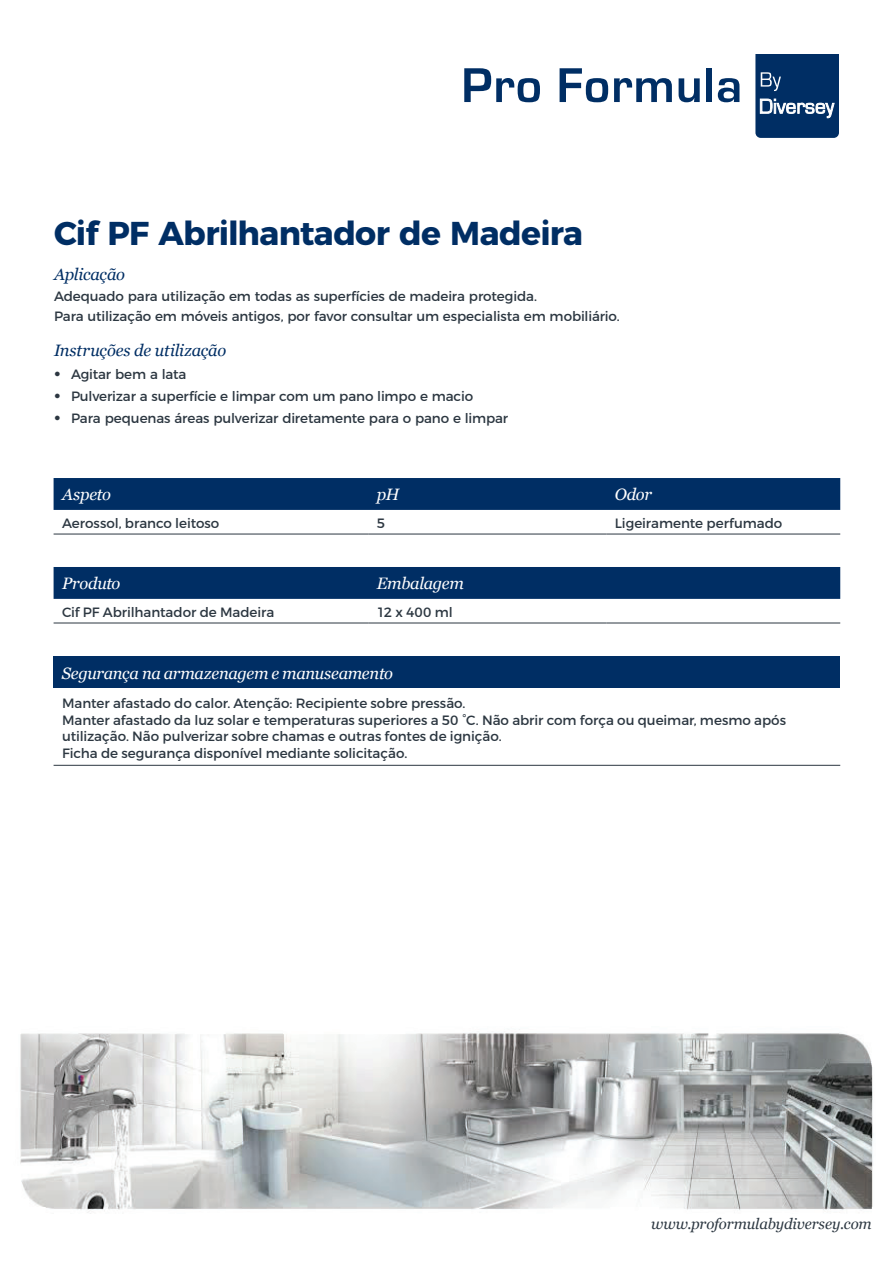
<style>
.page{position:relative;width:893px;height:1263px;background:#fff}
.page>*{position:absolute;margin:0;border:0;box-sizing:border-box;transform-origin:0 0}
.t1{font:700 33px "Montserrat";letter-spacing:-.02em;color:#002e64}
.t2{font:italic 16.5px "Georgia";letter-spacing:-.02em;color:#fff}
.t3{font:italic 16.5px "Georgia";letter-spacing:-.01em;color:#002e64}
.t4{font:italic 15px "Georgia";letter-spacing:-.01em;color:#2c3741}
.t5{font:13.5px/16.5px "Montserrat";letter-spacing:-.005em;color:#2c3741}
.s1{font-family:"Aaux Pro OT";font-size:15px}
</style>
<div class="page">
<svg style="left:464px;top:68px;width:76px;height:34px"></svg>
<svg style="left:560px;top:68px;width:48px;height:34px"></svg>
<svg style="left:614px;top:78px;width:58px;height:24px"></svg>
<svg style="left:679px;top:78px;width:21px;height:24px"></svg>
<div style="left:706px;top:68px;width:6px;height:34px;background:#002e64"></div>
<svg style="left:718px;top:78px;width:21px;height:24px"></svg>
<svg style="left:755px;top:54px;width:84px;height:84px;background:#194273"></svg>
<img style="left:20px;top:1033px;width:854px;height:180px">
<div style="left:54px;top:567px;width:786px;height:32px;background:#002e64"></div>
<hr style="left:54px;top:623px;width:314px;height:1px;background:#2c3741">
<hr style="left:368px;top:623px;width:238px;height:1px;background:#2c3741">
<hr style="left:606px;top:623px;width:234px;height:1px;background:#2c3741">
<div style="left:54px;top:478px;width:786px;height:32px;background:#002e64"></div>
<hr style="left:54px;top:534px;width:314px;height:1px;background:#2c3741">
<hr style="left:368px;top:534px;width:238px;height:1px;background:#2c3741">
<hr style="left:606px;top:534px;width:234px;height:1px;background:#2c3741">
<div style="left:54px;top:656px;width:786px;height:32px;background:#002e64"></div>
<hr style="left:54px;top:765px;width:786px;height:1px;background:#2c3741">
<h1 class="t1" style="left:54px;top:206px;width:530px">Cif PF Abrilhantador de Madeira</h1>
<p class="t3" style="left:54px;top:263px;width:73px">Aplicação</p>
<p class="t5" style="left:54px;top:285px;width:567px;line-height:20.4px">Adequado para utilização em todas as superfícies de madeira protegida.<br>Para utilização em móveis antigos, por favor consultar um especialista em mobiliário.</p>
<p class="t3" style="left:54px;top:339px;width:174px">Instruções de utilização</p>
<p class="t5" style="left:54px;top:364px;width:134px"><span class="s1">•</span> Agitar bem a lata</p>
<p class="t5" style="left:54px;top:387px;width:421px"><span class="s1">•</span> Pulverizar a superfície e limpar com um pano limpo e macio</p>
<p class="t5" style="left:54px;top:409px;width:456px"><span class="s1">•</span> Para pequenas áreas pulverizar diretamente para o pano e limpar</p>
<p class="t2" style="left:62px;top:482px;width:50px">Aspeto</p>
<p class="t2" style="left:377px;top:482px;width:24px">pH</p>
<p class="t2" style="left:615px;top:482px;width:39px">Odor</p>
<p class="t5" style="left:62px;top:514px;width:159px">Aerossol, branco leitoso</p>
<p class="t5" style="left:377px;top:514px;width:10px">5</p>
<p class="t5" style="left:615px;top:514px;width:169px">Ligeiramente perfumado</p>
<p class="t2" style="left:62px;top:571px;width:60px">Produto</p>
<p class="t2" style="left:377px;top:571px;width:89px">Embalagem</p>
<p class="t5" style="left:62px;top:603px;width:214px">Cif PF Abrilhantador de Madeira</p>
<p class="t5" style="left:377px;top:603px;width:77px">12 x 400 ml</p>
<p class="t2" style="left:62px;top:661px;width:333px">Segurança na armazenagem e manuseamento</p>
<p class="t5" style="left:62px;top:694px;width:725px">Manter afastado do calor. Atenção: Recipiente sobre pressão.<br>Manter afastado da luz solar e temperaturas superiores a 50 °C. Não abrir com força ou queimar, mesmo após utilização. Não pulverizar sobre chamas e outras fontes de ignição.<br>Ficha de segurança disponível mediante solicitação.</p>
<p class="t4" style="left:651px;top:1213px;width:222px">www.proformulabydiversey.com</p>
</div>
